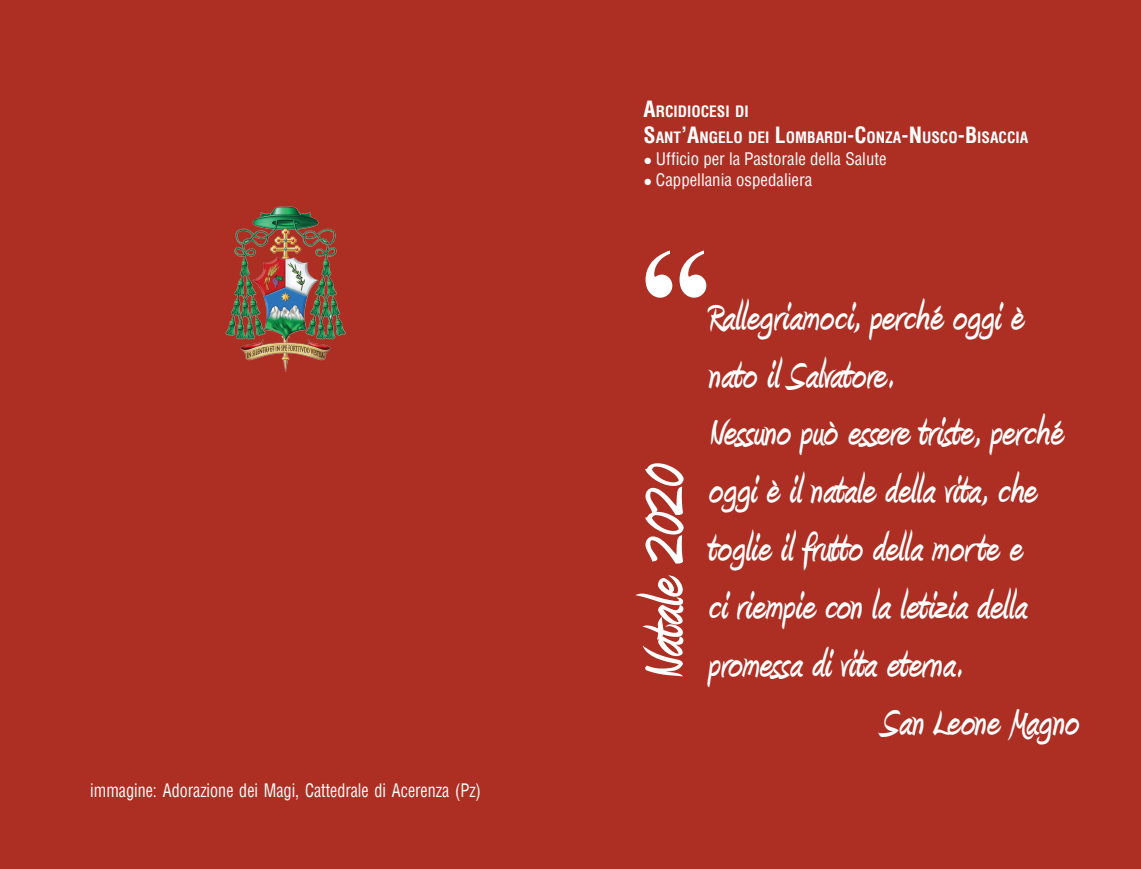
<style>
.page{position:relative;width:1141px;height:869px;background:#fff}
.page>*{position:absolute;margin:0;border:0;box-sizing:border-box;transform-origin:0 0}
.t1{font:700 144.72px "Times New Roman";color:#fff}
.t2{font:700 73.15px "Amienne";color:#fff}
.t3{font:700 48.12px/57.8px "Amienne";color:#fff}
.t4{font:condensed 18.03px "Helvetica";color:#fff;scale:.89 1}
.t5{font:condensed 16.97px "Helvetica";color:#fff}
.t6{font:700 condensed 15.22px/26.2px "Helvetica";color:#fff}
.s1{font-size:21.88px}
.s2{font-family:"Palatino Linotype";font-stretch:normal;font-size:14.53px}
</style>
<div class="page">
<div style="left:0;top:0;width:1141px;height:868px;background:#ad2f23"></div>
<img style="left:225px;top:206px;width:120px;height:165px">
<p class="t4" style="left:90px;top:778px;width:440px">immagine: Adorazione dei Magi, Cattedrale di Acerenza (Pz)</p>
<p class="t6" style="left:644px;top:98px;width:386px"><span class="s1">A</span>RCIDIOCESI DI<br><span class="s1">S</span>ANT<span class="s1">’A</span>NGELO DEI <span class="s1">L</span>OMBARDI<span class="s1">-C</span>ONZA<span class="s1">-N</span>USCO<span class="s1">-B</span>ISACCIA</p>
<p class="t5" style="left:644px;top:148px;width:245px"><span class="s2">●</span> Ufficio per la Pastorale della Salute</p>
<p class="t5" style="left:644px;top:169px;width:170px"><span class="s2">●</span> Cappellania ospedaliera</p>
<h1 class="t1" style="left:640px;top:200px;width:74px">“</h1>
<p class="t3" style="left:708px;top:289px;width:357px">Rallegriamoci, perché oggi è nato il Salvatore.<br>Nessuno può essere triste, perché oggi è il natale della vita, che toglie il frutto della morte e<br>ci riempie con la letizia della promessa di vita eterna.</p>
<p class="t3" style="left:882px;top:693px;width:199px">San Leone Magno</p>
<h2 class="t2" style="left:631px;top:680px;width:219px;rotate:-90deg">Natale 2020</h2>
</div>
